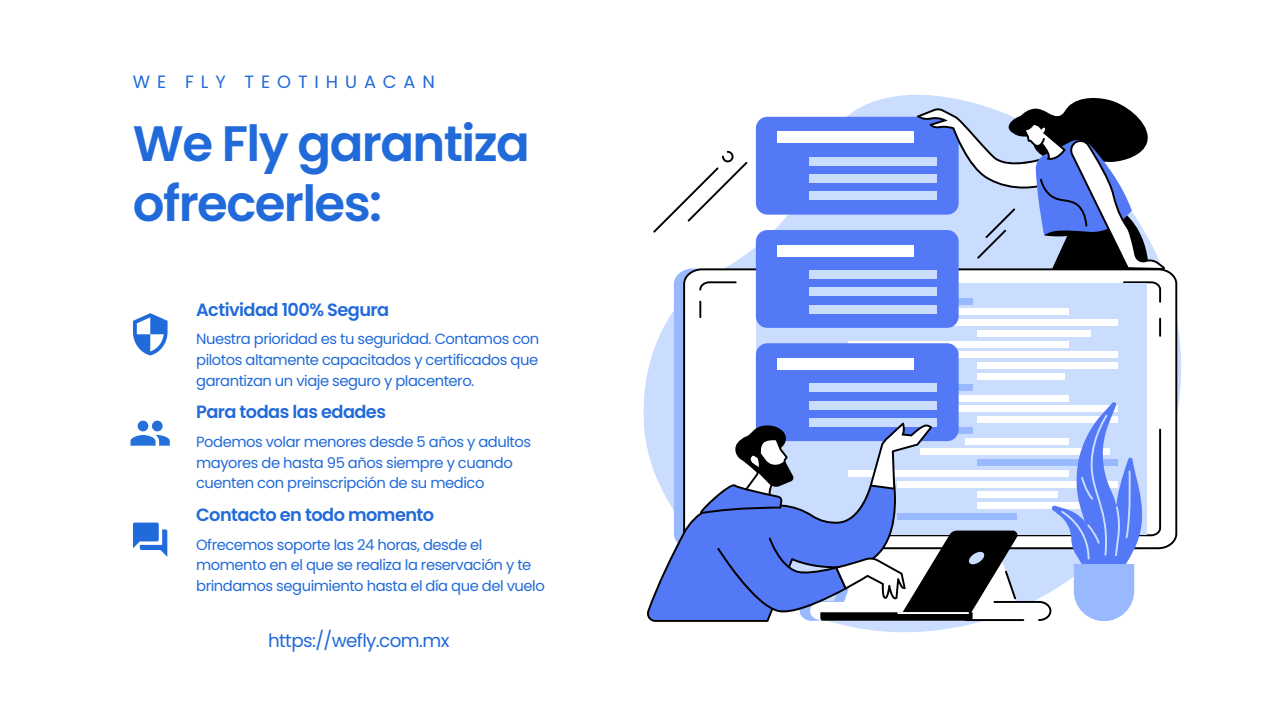
<style>
.page{position:relative;width:1281px;height:720px;background:#fff}
.page>*{position:absolute;margin:0;border:0;box-sizing:border-box;transform-origin:0 0}
.t1{font:600 49.75px/59.4px "Poppins";letter-spacing:-.03em;color:#216ad9}
.t2{font:18.38px "Poppins";letter-spacing:-.03em;color:#216ad9}
.t3{font:600 17.75px "Poppins";letter-spacing:-.03em;color:#216ad9}
.t4{font:17.75px "Poppins";letter-spacing:.39em;color:#216ad9}
.t5{font:14.75px/20.6px "Poppins";letter-spacing:-.03em;color:#216ad9}
</style>
<div class="page">
<svg style="left:643px;top:95px;width:539px;height:538px"></svg>
<svg style="left:683px;top:268px;width:494px;height:281px"></svg>
<svg style="left:1151px;top:429px;width:10px;height:107px"></svg>
<svg style="left:699px;top:301px;width:2px;height:17px"></svg>
<svg style="left:699px;top:281px;width:37px;height:10px"></svg>
<svg style="left:1123px;top:281px;width:38px;height:22px"></svg>
<svg style="left:1159px;top:318px;width:2px;height:19px"></svg>
<div style="left:756px;top:283px;width:390px;height:251px;background:#caddff"></div>
<div style="left:784px;top:298px;width:189px;height:6px;background:#99b9ff"></div>
<div style="left:848px;top:309px;width:220px;height:6px;background:#fff"></div>
<div style="left:897px;top:319px;width:220px;height:7px;background:#fff"></div>
<div style="left:977px;top:330px;width:114px;height:7px;background:#fff"></div>
<div style="left:784px;top:384px;width:189px;height:6px;background:#99b9ff"></div>
<div style="left:848px;top:395px;width:220px;height:6px;background:#fff"></div>
<div style="left:848px;top:341px;width:220px;height:6px;background:#fff"></div>
<div style="left:897px;top:352px;width:220px;height:6px;background:#fff"></div>
<div style="left:977px;top:373px;width:87px;height:7px;background:#fff"></div>
<div style="left:977px;top:362px;width:140px;height:7px;background:#fff"></div>
<div style="left:756px;top:117px;width:202px;height:98px;background:#5479f7;border-radius:12px"></div>
<div style="left:777px;top:132px;width:136px;height:11px;background:#fff"></div>
<div style="left:809px;top:157px;width:128px;height:8px;background:#caddff"></div>
<div style="left:809px;top:175px;width:128px;height:8px;background:#caddff"></div>
<div style="left:809px;top:192px;width:128px;height:8px;background:#caddff"></div>
<div style="left:756px;top:230px;width:202px;height:98px;background:#5479f7;border-radius:12px"></div>
<div style="left:777px;top:245px;width:136px;height:12px;background:#fff"></div>
<div style="left:809px;top:271px;width:128px;height:8px;background:#caddff"></div>
<div style="left:809px;top:288px;width:128px;height:8px;background:#caddff"></div>
<div style="left:809px;top:305px;width:128px;height:8px;background:#caddff"></div>
<div style="left:756px;top:343px;width:202px;height:98px;background:#5479f7;border-radius:12px"></div>
<div style="left:777px;top:358px;width:136px;height:12px;background:#fff"></div>
<div style="left:809px;top:384px;width:128px;height:8px;background:#caddff"></div>
<svg style="left:646px;top:401px;width:505px;height:221px"></svg>
<hr style="left:1078px;top:573px;width:51px;height:2px;background:#99b9ff">
<svg style="left:653px;top:151px;width:94px;height:82px"></svg>
<svg style="left:916px;top:96px;width:249px;height:174px"></svg>
<svg style="left:133px;top:313px;width:35px;height:42px"></svg>
<svg style="left:133px;top:523px;width:34px;height:34px"></svg>
<svg style="left:130px;top:421px;width:40px;height:25px"></svg>
<h1 class="t4" style="left:133px;top:69px;width:303px">WE FLY TEOTIHUACAN</h1>
<h2 class="t1" style="left:133px;top:114px;width:398px">We Fly garantiza ofrecerles:</h2>
<p class="t3" style="left:196px;top:297px;width:195px">Actividad 100% Segura</p>
<p class="t5" style="left:196px;top:329px;width:345px;text-align:justify">Nuestra prioridad es tu seguridad. Contamos con pilotos altamente capacitados y certificados que garantizan un viaje seguro y placentero.</p>
<p class="t3" style="left:196px;top:400px;width:191px">Para todas las edades</p>
<h3 class="t5" style="left:196px;top:432px;width:336px">Podemos volar menores desde 5 años y adultos mayores de hasta 95 años siempre y cuando cuenten con preinscripción de su medico</h3>
<p class="t3" style="left:196px;top:503px;width:240px">Contacto en todo momento</p>
<h3 class="t5" style="left:196px;top:534px;width:350px">Ofrecemos soporte las 24 horas, desde el momento en el que se realiza la reservación y te brindamos seguimiento hasta el día que del vuelo</h3>
<p class="t2" style="left:268px;top:627px;width:183px">https://wefly.com.mx</p>
</div>
